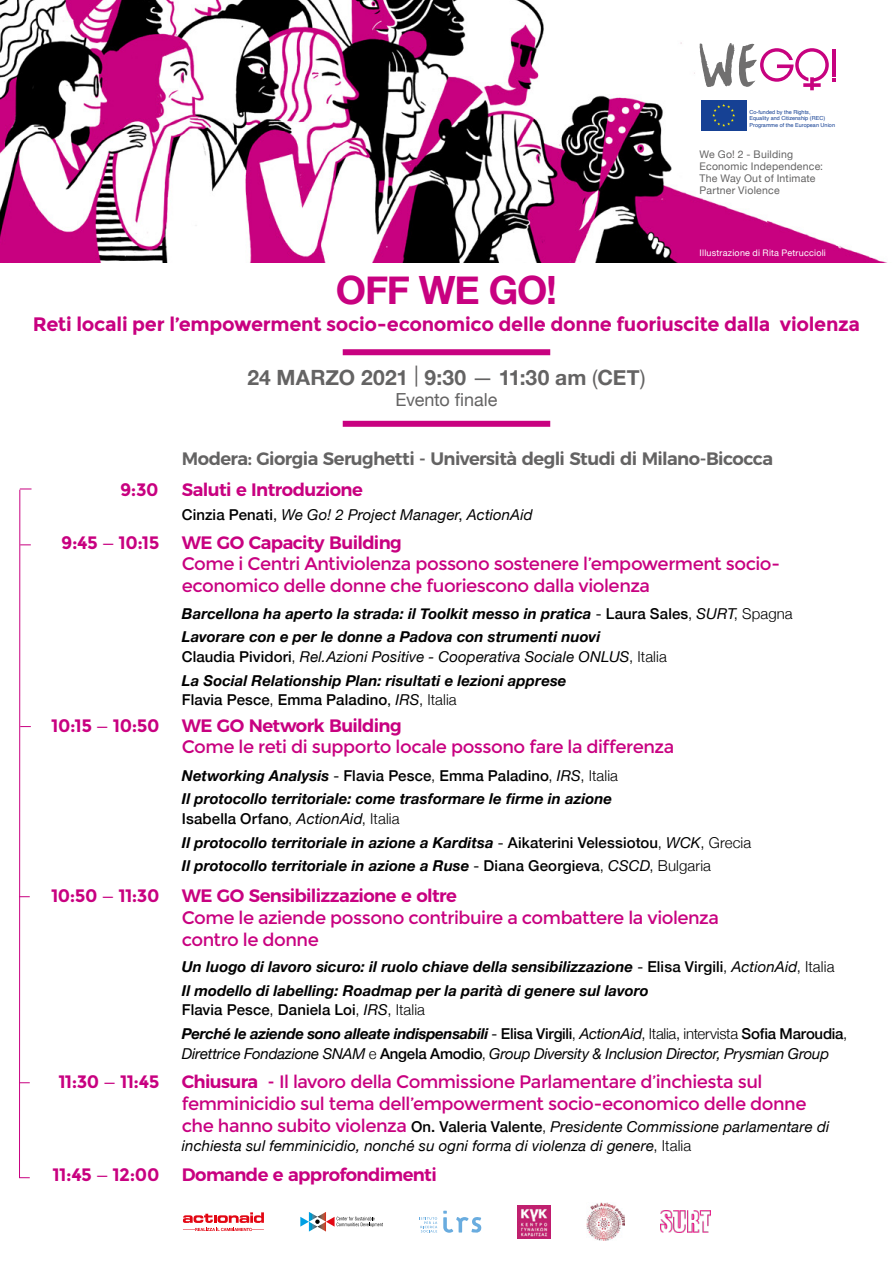
<style>
.page{position:relative;width:893px;height:1263px;background:#fff}
.page>*{position:absolute;margin:0;border:0;box-sizing:border-box;transform-origin:0 0}
.t1{font:700 39px "Helvetica Neue";letter-spacing:-.03em;color:#c80180}
.t2{font:700 21px "Helvetica Neue";letter-spacing:.005em;color:#646363}
.t3{font:700 19.5px "Montserrat";letter-spacing:-.015em;color:#c80180}
.t4{font:18px/21.6px "Montserrat";letter-spacing:-.025em;color:#c80180}
.t5{font:600 18px "Montserrat";letter-spacing:-.035em;color:#c80180}
.t6{font:600 18px "Montserrat";letter-spacing:-.035em;color:#646363}
.t7{font:700 18px "Montserrat";letter-spacing:-.03em;color:#c80180}
.t8{font:18px "Helvetica Neue";letter-spacing:-.005em;color:#646363}
.t9{font:italic 700 15px/23.7px "Helvetica Neue";letter-spacing:.005em;color:#000}
.t10{font:italic 15px/19.5px "Helvetica Neue";letter-spacing:.005em;color:#000}
.t11{font:500 15px/23.7px "Helvetica Neue";letter-spacing:.01em;color:#000}
.t12{font:italic 15px "Helvetica Neue";letter-spacing:-.015em;color:#000}
.t13{font:10.5px/12px "Helvetica Neue";letter-spacing:.02em;color:#646363}
.t14{font:9px "Helvetica Neue";letter-spacing:.025em;color:#fff}
.t15{font:5.55px/6.6px "Helvetica";color:#164194}
.s1{font-weight:400}
.s2{font-weight:500;font-style:normal}
.s3{font-style:normal}
.s4{font-weight:400;font-style:normal}
.s5{font-weight:300;font-style:normal}
.s6{font-weight:300}
.s7{font-weight:400;font-style:italic}
.s8{font-weight:700;font-style:italic}
.s9{font-weight:600}
.s10{font-family:"Montserrat";font-style:normal;font-size:18px;color:#c80180}
.s11{font-weight:700}
</style>
<div class="page">
<div style="left:343px;top:421px;width:207px;height:6px;background:#c80180"></div>
<div style="left:343px;top:349px;width:207px;height:6px;background:#c80180"></div>
<img style="left:0;top:0;width:885px;height:262px">
<svg style="left:700px;top:43px;width:135px;height:47px"></svg>
<svg style="left:700px;top:99px;width:47px;height:32px"></svg>
<div style="left:701px;top:100px;width:45px;height:31px;background:#164194"></div>
<svg style="left:712px;top:104px;width:23px;height:23px"></svg>
<img style="left:661px;top:1211px;width:49px;height:22px">
<img style="left:518px;top:1205px;width:32px;height:33px">
<svg style="left:443px;top:1211px;width:38px;height:22px"></svg>
<svg style="left:419px;top:1217px;width:18px;height:15px"></svg>
<svg style="left:183px;top:1212px;width:81px;height:19px"></svg>
<img style="left:587px;top:1202px;width:37px;height:39px">
<svg style="left:300px;top:1212px;width:83px;height:19px"></svg>
<svg style="left:19px;top:489px;width:13px;height:689px"></svg>
<p class="t15" style="left:749px;top:109px;width:87px">Co-funded by the Rights,<br>Equality and Citizenship (REC)<br>Programme of the European Union</p>
<p class="t13" style="left:700px;top:148px;width:125px">We Go! 2 - Building<br>Economic Independence:<br>The Way Out of Intimate<br>Partner Violence</p>
<p class="t14" style="left:700px;top:247px;width:128px">Illustrazione di Rita Petruccioli</p>
<h1 class="t1" style="left:336px;top:260px;width:223px">OFF WE GO!</h1>
<h3 class="t3" style="left:33px;top:313px;width:829px">Reti locali per l’empowerment socio-economico delle donne fuoriuscite dalla violenza</h3>
<h2 class="t2" style="left:247px;top:361px;width:400px">24 MARZO 2021 <span class="s1">|</span> 9:30 <span class="s1">—</span> 11:30 am <span class="s1">(</span>CET<span class="s1">)</span></h2>
<p class="t8" style="left:395px;top:387px;width:104px">Evento finale</p>
<p class="t7" style="left:120px;top:479px;width:40px">9:30</p>
<p class="t6" style="left:182px;top:444px;width:593px">Modera: Giorgia Serughetti - Università degli Studi di Milano-Bicocca</p>
<p class="t5" style="left:182px;top:475px;width:183px">Saluti e Introduzione</p>
<p class="t10" style="left:182px;top:505px;width:353px"><span class="s2">Cinzia Penati</span><span class="s3">,</span> We Go! 2 Project Manager<span class="s3">,</span> ActionAid</p>
<p class="t7" style="left:61px;top:531px;width:100px">9:45 <span class="s1">—</span> 10:15</p>
<p class="t5" style="left:182px;top:528px;width:222px">WE GO Capacity Building</p>
<p class="t4" style="left:182px;top:553px;width:600px">Come i Centri Antiviolenza possono sostenere l’empowerment socio&shy;economico delle donne che fuoriescono dalla violenza</p>
<p class="t9" style="left:182px;top:602px;width:612px">Barcellona ha aperto la strada: il Toolkit messo in pratica <span class="s4">-</span> <span class="s2">Laura Sales</span><span class="s5">,</span> <span class="s1">SURT</span><span class="s5">, Spagna<br></span>Lavorare con e per le donne a Padova con strumenti nuovi</p>
<p class="t9" style="left:182px;top:645px;width:486px"><span class="s2">Claudia Pividori</span><span class="s5">,</span> <span class="s1">Rel.Azioni Positive - Cooperativa Sociale ONLUS</span><span class="s5">, Italia<br></span>La Social Relationship Plan: risultati e lezioni apprese</p>
<p class="t11" style="left:182px;top:687px;width:276px">Flavia Pesce<span class="s6">,</span> Emma Paladino<span class="s1">,</span> <span class="s7">IRS</span><span class="s6">, Italia</span></p>
<p class="t7" style="left:51px;top:715px;width:110px">10:15 <span class="s1">—</span> 10:50</p>
<p class="t5" style="left:182px;top:711px;width:221px">WE GO Network Building</p>
<p class="t4" style="left:182px;top:736px;width:494px">Come le reti di supporto locale possono fare la differenza</p>
<p class="t9" style="left:182px;top:764px;width:438px">Networking Analysis <span class="s4">-</span> <span class="s2">Flavia Pesce</span><span class="s5">,</span> <span class="s2">Emma Paladino</span><span class="s5">,</span> <span class="s1">IRS</span><span class="s5">, Italia<br></span>Il protocollo territoriale: come trasformare le firme in azione</p>
<p class="t9" style="left:182px;top:807px;width:571px"><span class="s2">Isabella Orfano</span><span class="s5">,</span> <span class="s1">ActionAid</span><span class="s5">, Italia<br></span>Il protocollo territoriale in azione a Karditsa <span class="s4">-</span> <span class="s2">Aikaterini Velessiotou</span><span class="s5">,</span> <span class="s1">WCK</span><span class="s5">, Grecia<br></span>Il protocollo territoriale in azione a Ruse <span class="s4">-</span> <span class="s2">Diana Georgieva</span><span class="s5">,</span> <span class="s1">CSCD</span><span class="s5">, Bulgaria</span></p>
<p class="t7" style="left:51px;top:885px;width:110px">10:50 <span class="s1">—</span> 11:30</p>
<p class="t5" style="left:182px;top:881px;width:277px">WE GO Sensibilizzazione e oltre</p>
<p class="t4" style="left:182px;top:907px;width:539px">Come le aziende possono contribuire a combattere la violenza contro le donne</p>
<p class="t9" style="left:182px;top:955px;width:654px">Un luogo di lavoro sicuro: il ruolo chiave della sensibilizzazione <span class="s4">-</span> <span class="s2">Elisa Virgili</span><span class="s5">,</span> <span class="s1">ActionAid</span><span class="s5">, Italia<br></span>Il modello di labelling: Roadmap per la parità di genere sul lavoro</p>
<p class="t11" style="left:182px;top:997px;width:667px">Flavia Pesce<span class="s6">,</span> Daniela Loi<span class="s6">,</span> <span class="s7">IRS</span><span class="s6">, Italia<br></span><span class="s8">Perché le aziende sono alleate indispensabili</span> <span class="s1">-</span> Elisa Virgili<span class="s6">,</span> <span class="s7">ActionAid</span><span class="s6">, Italia, intervista</span> Sofia Maroudia<span class="s6">,</span></p>
<p class="t12" style="left:182px;top:1042px;width:649px">Direttrice Fondazione SNAM <span class="s5">e</span> <span class="s2">Angela Amodio</span><span class="s5">,</span> Group Diversity &amp; Inclusion Director, Prysmian Group</p>
<p class="t7" style="left:58px;top:1071px;width:103px">11:30 <span class="s1">—</span> 11:45</p>
<p class="t4" style="left:182px;top:1071px;width:626px"><span class="s9">Chiusura -</span> Il lavoro della Commissione Parlamentare d’inchiesta sul femminicidio sul tema dell’empowerment socio-economico delle donne</p>
<p class="t10" style="left:182px;top:1117px;width:649px"><span class="s10">che hanno subito violenza</span> <span class="s2">On. Valeria Valente</span><span class="s5">,</span> Presidente Commissione parlamentare di inchiesta sul femminicidio, nonché su ogni forma di violenza di genere<span class="s5">, Italia</span></p>
<p class="t5" style="left:53px;top:1160px;width:386px"><span class="s11">11:45</span> <span class="s1">—</span> <span class="s11">12:00</span> Domande e approfondimenti</p>
</div>
